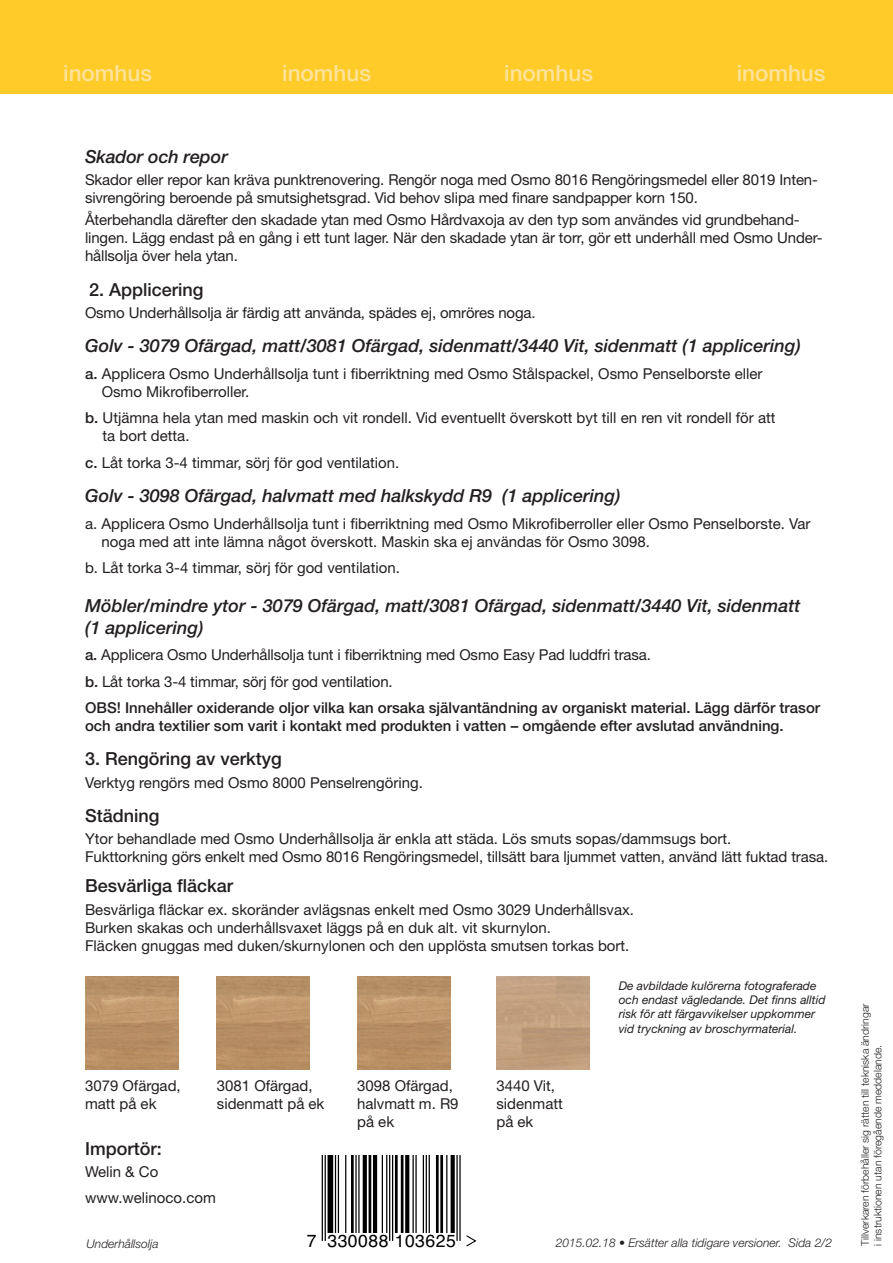
<style>
.page{position:relative;width:893px;height:1263px;background:#fff}
.page>*{position:absolute;margin:0;border:0;box-sizing:border-box;transform-origin:0 0}
.t1{font:500 22.5px "Helvetica Neue";color:#ffe39c}
.Brödtext{font:italic 500 18px/21.6px "Helvetica Neue";color:#231f20}
.Rubrik{font:500 18px "Helvetica Neue";color:#231f20}
.Rubrik-2{font:italic 500 18px "Helvetica Neue";letter-spacing:-.01em;color:#231f20}
.t2{font:17.55px "Helvetica";letter-spacing:.025em;color:#000}
.Brödtext-2{font:15px/18px "Helvetica Neue";color:#231f20}
.Rubrik-3{font:15px/18px "Helvetica Neue";letter-spacing:-.01em;color:#231f20}
.Brödtext-3{font:500 15px/18px "Helvetica Neue";color:#231f20}
.Brödtext-4{font:italic 12px/14.4px "Helvetica Neue";color:#231f20}
.Brödtext-5{font:italic 300 12px "Helvetica Neue";color:#231f20}
.Brödtext-6{font:300 10.5px/12.6px "Helvetica Neue";color:#231f20}
.s1{font-weight:500}
</style>
<div class="page">
<div style="left:0;top:0;width:893px;height:94px;background:#fecb29"></div>
<hr style="left:322px;top:1156px;width:1px;height:85px;background:#000">
<hr style="left:325px;top:1156px;width:1px;height:85px;background:#000">
<div style="left:328px;top:1156px;width:5px;height:77px;background:#000"></div>
<hr style="left:335px;top:1156px;width:1px;height:77px;background:#000">
<hr style="left:338px;top:1156px;width:1px;height:77px;background:#000">
<hr style="left:345px;top:1156px;width:1px;height:77px;background:#000">
<hr style="left:351px;top:1156px;width:3px;height:77px;background:#000">
<hr style="left:355px;top:1156px;width:2px;height:77px;background:#000">
<hr style="left:358px;top:1156px;width:2px;height:77px;background:#000">
<svg style="left:363px;top:1156px;width:4px;height:77px"></svg>
<hr style="left:369px;top:1156px;width:2px;height:77px;background:#000">
<hr style="left:373px;top:1156px;width:4px;height:77px;background:#000">
<hr style="left:382px;top:1156px;width:1px;height:77px;background:#000">
<hr style="left:386px;top:1156px;width:1px;height:77px;background:#000">
<hr style="left:389px;top:1156px;width:1px;height:85px;background:#000">
<hr style="left:392px;top:1156px;width:1px;height:85px;background:#000">
<hr style="left:395px;top:1156px;width:3px;height:77px;background:#000">
<hr style="left:401px;top:1156px;width:2px;height:77px;background:#000">
<svg style="left:405px;top:1156px;width:4px;height:77px"></svg>
<hr style="left:412px;top:1156px;width:2px;height:77px;background:#000">
<hr style="left:415px;top:1156px;width:2px;height:77px;background:#000">
<hr style="left:423px;top:1156px;width:1px;height:77px;background:#000">
<hr style="left:426px;top:1156px;width:1px;height:77px;background:#000">
<hr style="left:429px;top:1156px;width:1px;height:77px;background:#000">
<hr style="left:436px;top:1156px;width:3px;height:77px;background:#000">
<hr style="left:440px;top:1156px;width:3px;height:77px;background:#000">
<hr style="left:446px;top:1156px;width:1px;height:77px;background:#000">
<svg style="left:451px;top:1156px;width:4px;height:77px"></svg>
<hr style="left:456px;top:1156px;width:2px;height:85px;background:#000">
<hr style="left:459px;top:1156px;width:2px;height:85px;background:#000">
<svg style="left:466px;top:1235px;width:11px;height:12px"></svg>
<img style="left:85px;top:977px;width:93px;height:93px">
<img style="left:217px;top:977px;width:93px;height:93px">
<img style="left:357px;top:977px;width:93px;height:93px">
<p class="t1" style="left:63px;top:60px;width:90px">inomhus</p>
<p class="t1" style="left:282px;top:60px;width:90px">inomhus</p>
<p class="t1" style="left:504px;top:60px;width:90px">inomhus</p>
<p class="t1" style="left:737px;top:60px;width:90px">inomhus</p>
<p class="Rubrik-2" style="left:85px;top:146px;width:144px">Skador och repor</p>
<p class="Rubrik-3" style="left:85px;top:171px;width:734px">Skador eller repor kan kräva punktrenovering. Rengör noga med Osmo 8016 Rengöringsmedel eller 8019 Inten&shy;sivrengöring beroende på smutsighetsgrad. Vid behov slipa med finare sandpapper korn 150.</p>
<p class="Rubrik-3" style="left:85px;top:211px;width:739px">Återbehandla därefter den skadade ytan med Osmo Hårdvaxoja av den typ som användes vid grundbehand&shy;lingen. Lägg endast på en gång i ett tunt lager. När den skadade ytan är torr, gör ett underhåll med Osmo Under&shy;hållsolja över hela ytan.</p>
<p class="Rubrik" style="left:89px;top:279px;width:116px">2. Applicering</p>
<p class="Brödtext-2" style="left:85px;top:303px;width:452px">Osmo Underhållsolja är färdig att använda, spädes ej, omröres noga.</p>
<p class="Brödtext" style="left:85px;top:335px;width:717px">Golv - 3079 Ofärgad, matt/3081 Ofärgad, sidenmatt/3440 Vit, sidenmatt (1 applicering)</p>
<p class="Brödtext-2" style="left:102px;top:364px;width:662px;text-indent:-17px"><span class="s1">a.</span> Applicera Osmo Underhållsolja tunt i fiberriktning med Osmo Stålspackel, Osmo Penselborste eller<br>Osmo Mikrofiberroller.</p>
<p class="Brödtext-2" style="left:103px;top:409px;width:674px;text-indent:-18px"><span class="s1">b.</span> Utjämna hela ytan med maskin och vit rondell. Vid eventuellt överskott byt till en ren vit rondell för att ta bort detta.</p>
<p class="Brödtext-2" style="left:85px;top:453px;width:316px"><span class="s1">c.</span> Låt torka 3-4 timmar, sörj för god ventilation.</p>
<p class="Brödtext" style="left:85px;top:485px;width:537px">Golv - 3098 Ofärgad, halvmatt med halkskydd R9 (1 applicering)</p>
<p class="Brödtext-2" style="left:101px;top:514px;width:711px;text-indent:-16px">a. Applicera Osmo Underhållsolja tunt i fiberriktning med Osmo Mikrofiberroller eller Osmo Penselborste. Var noga med att inte lämna något överskott. Maskin ska ej användas för Osmo 3098.</p>
<p class="Brödtext-2" style="left:85px;top:559px;width:316px">b. Låt torka 3-4 timmar, sörj för god ventilation.</p>
<p class="Brödtext" style="left:85px;top:594px;width:717px">Möbler/mindre ytor - 3079 Ofärgad, matt/3081 Ofärgad, sidenmatt/3440 Vit, sidenmatt (1 applicering)</p>
<p class="Brödtext-2" style="left:85px;top:645px;width:567px"><span class="s1">a.</span> Applicera Osmo Underhållsolja tunt i fiberriktning med Osmo Easy Pad luddfri trasa.</p>
<p class="Brödtext-2" style="left:85px;top:672px;width:309px"><span class="s1">b.</span> Låt torka 3-4 timmar, sörj för god ventilation.</p>
<p class="Brödtext-3" style="left:85px;top:698px;width:737px">OBS! Innehåller oxiderande oljor vilka kan orsaka självantändning av organiskt material. Lägg därför trasor och andra textilier som varit i kontakt med produkten i vatten – omgående efter avslutad användning.</p>
<p class="Rubrik" style="left:85px;top:748px;width:198px">3. Rengöring av verktyg</p>
<p class="Brödtext-2" style="left:85px;top:773px;width:339px">Verktyg rengörs med Osmo 8000 Penselrengöring.</p>
<p class="Rubrik" style="left:85px;top:805px;width:76px">Städning</p>
<p class="Brödtext-2" style="left:85px;top:830px;width:745px">Ytor behandlade med Osmo Underhållsolja är enkla att städa. Lös smuts sopas/dammsugs bort.<br>Fukttorkning görs enkelt med Osmo 8016 Rengöringsmedel, tillsätt bara ljummet vatten, använd lätt fuktad trasa.</p>
<p class="Rubrik" style="left:85px;top:875px;width:150px">Besvärliga fläckar</p>
<p class="Brödtext-2" style="left:85px;top:900px;width:550px">Besvärliga fläckar ex. skoränder avlägsnas enkelt med Osmo 3029 Underhållsvax.<br>Burken skakas och underhållsvaxet läggs på en duk alt. vit skurnylon.<br>Fläcken gnuggas med duken/skurnylonen och den upplösta smutsen torkas bort.</p>
<p class="Brödtext-2" style="left:85px;top:1076px;width:97px">3079 Ofärgad, matt på ek</p>
<p class="Brödtext-2" style="left:217px;top:1076px;width:109px">3081 Ofärgad, sidenmatt på ek</p>
<p class="Brödtext-2" style="left:357px;top:1076px;width:103px">3098 Ofärgad, halvmatt m. R9 på ek</p>
<p class="Brödtext-2" style="left:496px;top:1076px;width:68px">3440 Vit, sidenmatt på ek</p>
<p class="Brödtext-4" style="left:619px;top:978px;width:208px">De avbildade kulörerna fotograferade och endast vägledande. Det finns alltid risk för att färgavvikelser uppkommer vid tryckning av broschyrmaterial.</p>
<p class="Rubrik" style="left:85px;top:1137px;width:78px">Importör:</p>
<p class="Brödtext-2" style="left:85px;top:1162px;width:75px">Welin &amp; Co</p>
<p class="Brödtext-2" style="left:85px;top:1189px;width:132px">www.welinoco.com</p>
<p class="Brödtext-5" style="left:87px;top:1236px;width:74px">Underhållsolja</p>
<p class="t2" style="left:307px;top:1227px;width:150px">7 330088 103625</p>
<p class="Brödtext-5" style="left:556px;top:1235px;width:278px">2015.02.18 • Ersätter alla tidigare versioner. Sida 2/2</p>
<p class="Brödtext-6" style="left:858px;top:1246px;width:244px;rotate:-90deg">Tillverkaren förbehåller sig rätten till tekniska ändringar i instruktionen utan föregående meddelande.</p>
</div>
